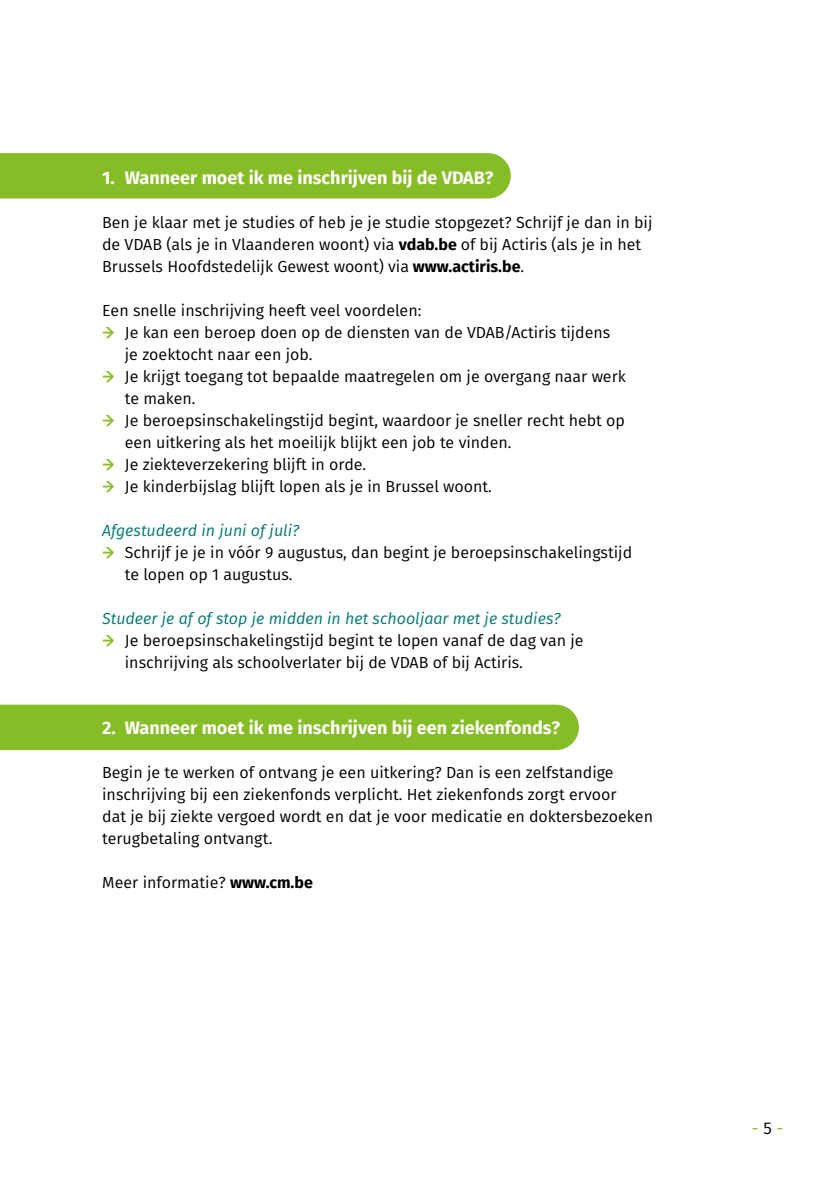
<style>
.page{position:relative;width:840px;height:1191px;background:#fff}
.page>*{position:absolute;margin:0;border:0;box-sizing:border-box;transform-origin:0 0}
.t1{font:700 18px "Fira Sans";color:#fff}
.t2{font:17px "Fira Sans";color:#86bc25}
.t3{font:16px/22px "Fira Sans";color:#000}
.t4{font:italic 16px "Fira Sans";color:#007873}
.s1{font-weight:700}
.s2{color:#86bc25}
.s3{color:#000}
</style>
<div class="page">
<div style="left:1px;top:153px;width:509px;height:45px;background:#86bc25"></div>
<div style="left:1px;top:704px;width:577px;height:46px;background:#86bc25"></div>
<img style="left:0;top:0;width:1px;height:1191px">
<p class="t1" style="left:102px;top:165px;width:392px">1. Wanneer moet ik me inschrijven bij de VDAB?</p>
<p class="t3" style="left:102px;top:211px;width:551px">Ben je klaar met je studies of heb je je studie stopgezet? Schrijf je dan in bij de VDAB (als je in Vlaanderen woont) via <span class="s1">vdab.be</span> of bij Actiris (als je in het<br>Brussels Hoofdstedelijk Gewest woont) via <span class="s1">www.actiris.be</span>.</p>
<p class="t3" style="left:102px;top:299px;width:320px">Een snelle inschrijving heeft veel voordelen:</p>
<p class="t3" style="left:125px;top:321px;width:486px;text-indent:-23px"><span class="s2">✓</span> Je kan een beroep doen op de diensten van de VDAB/Actiris tijdens je zoektocht naar een job.</p>
<p class="t3" style="left:125px;top:365px;width:502px;text-indent:-23px"><span class="s2">✓</span> Je krijgt toegang tot bepaalde maatregelen om je overgang naar werk te maken.</p>
<p class="t3" style="left:125px;top:409px;width:501px;text-indent:-23px"><span class="s2">✓</span> Je beroepsinschakelingstijd begint, waardoor je sneller recht hebt op een uitkering als het moeilijk blijkt een job te vinden.</p>
<p class="t3" style="left:102px;top:453px;width:265px"><span class="s2">✓</span> Je ziekteverzekering blijft in orde.</p>
<p class="t3" style="left:102px;top:475px;width:391px"><span class="s2">✓</span> Je kinderbijslag blijft lopen als je in Brussel woont.</p>
<p class="t4" style="left:102px;top:519px;width:199px">Afgestudeerd in juni of juli?</p>
<p class="t3" style="left:125px;top:541px;width:508px;text-indent:-23px"><span class="s2">✓</span> Schrijf je je in vóór 9 augustus, dan begint je beroepsinschakelingstijd te lopen op 1 augustus.</p>
<p class="t4" style="left:102px;top:607px;width:460px">Studeer je af of stop je midden in het schooljaar met je studies?</p>
<p class="t3" style="left:125px;top:629px;width:460px;text-indent:-23px"><span class="s2">✓</span> Je beroepsinschakelingstijd begint te lopen vanaf de dag van je inschrijving als schoolverlater bij de VDAB of bij Actiris.</p>
<p class="t1" style="left:102px;top:715px;width:459px">2. Wanneer moet ik me inschrijven bij een ziekenfonds?</p>
<p class="t3" style="left:102px;top:761px;width:552px">Begin je te werken of ontvang je een uitkering? Dan is een zelfstandige inschrijving bij een ziekenfonds verplicht. Het ziekenfonds zorgt ervoor<br>dat je bij ziekte vergoed wordt en dat je voor medicatie en doktersbezoeken terugbetaling ontvangt.</p>
<p class="t3" style="left:102px;top:871px;width:212px">Meer informatie? <span class="s1">www.cm.be</span></p>
<p class="t2" style="left:751px;top:1116px;width:33px">- <span class="s3">5</span> -</p>
</div>
